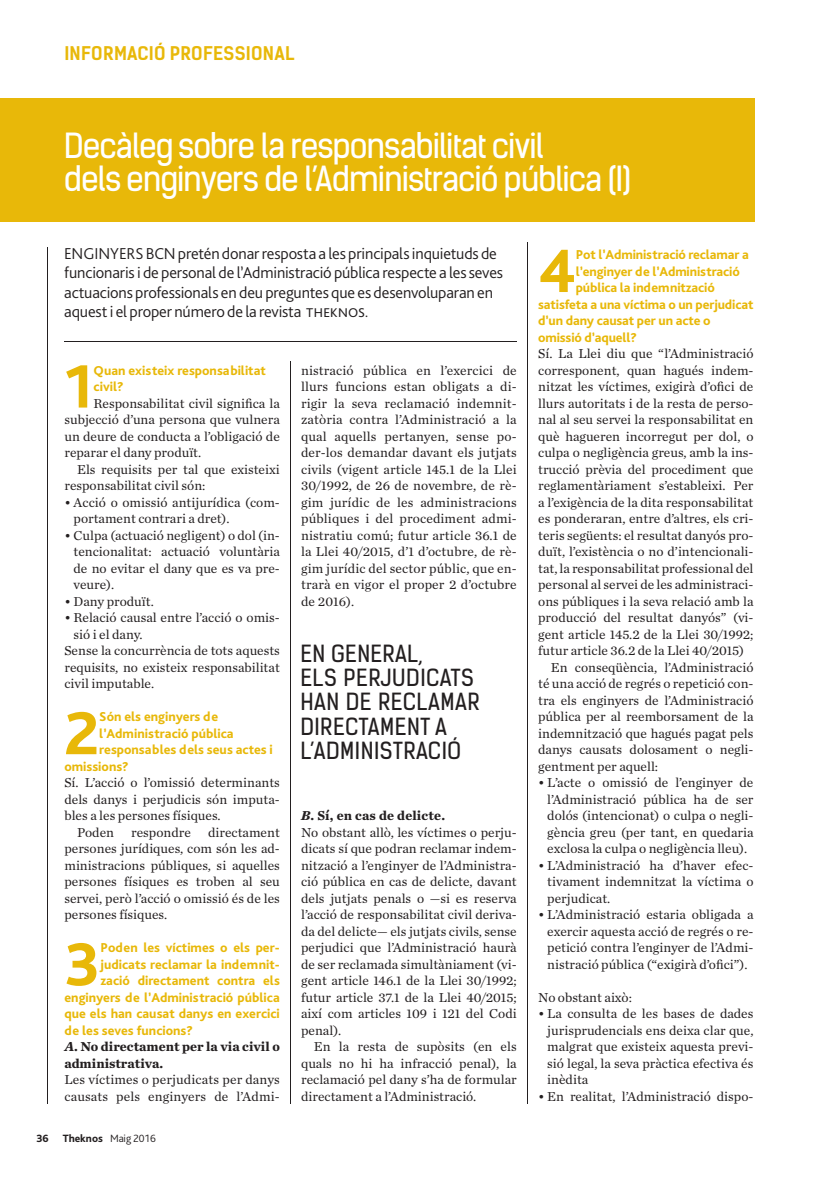
<style>
.page{position:relative;width:831px;height:1191px;background:#fff}
.page>*{position:absolute;margin:0;border:0;box-sizing:border-box;transform-origin:0 0}
.t1{font:800 63.6px "Bliss Pro";color:#e8b809}
.t2{font:33px/33px "Kelson Sans";letter-spacing:-.035em;color:#fff}
.t3{font:22.5px/24px "Kelson Sans";letter-spacing:.025em;color:#231f20}
.t4{font:700 18px "Kelson Sans";letter-spacing:.015em;color:#e8b809}
.t5{font:300 16.5px/19.5px "Bliss Pro";letter-spacing:-.01em;color:#231f20}
.t6{font:13.5px/16.5px "Chronicle Text G1";color:#231f20;text-align:justify}
.t7{font:800 13.5px/16.5px "Bliss Pro";color:#e8b809}
.t8{font:700 13.5px/16.5px "Chronicle Text G1";color:#231f20}
.t9{font:300 11.1px "Bliss Pro";letter-spacing:-.01em;color:#231f20}
.t10{font:800 11.1px "Bliss Pro";color:#231f20}
.s1{font-style:italic}
.s2{font-weight:800}
.s3{font-weight:700;font-style:italic}
.s4{font-weight:700}
</style>
<div class="page">
<div style="left:0;top:98px;width:754px;height:123px;background:#e8b809"></div>
<hr style="left:290px;top:361px;width:1px;height:742px;background:#231f20">
<hr style="left:527px;top:242px;width:1px;height:861px;background:#231f20">
<hr style="left:48px;top:247px;width:1px;height:856px;background:#231f20">
<hr style="left:64px;top:341px;width:452px;height:1px;background:#231f20">
<h3 class="t4" style="left:64px;top:42px;width:232px">INFORMACIÓ PROFESSIONAL</h3>
<h2 class="t2" style="left:64px;top:129px;width:568px">Decàleg sobre la responsabilitat civil<br>dels enginyers de l’Administració pública (I)</h2>
<p class="t5" style="left:64px;top:243px;width:440px">ENGINYERS BCN pretén donar resposta a les principals inquietuds de funcionaris i de personal de l’Administració pública respecte a les seves actuacions professionals en deu preguntes que es desenvoluparan en aquest i el proper número de la revista THEKNOS.</p>
<h1 class="t1" style="left:64px;top:347px;width:31px">1</h1>
<p class="t7" style="left:94px;top:361px;width:174px">Quan existeix responsabilitat civil?</p>
<p class="t6" style="left:64px;top:394px;width:217px;text-indent:29px">Responsabilitat civil significa la subjecció d’una persona que vulnera un deure de conducta a l’obligació de reparar el dany produït.</p>
<p class="t6" style="left:64px;top:460px;width:217px;text-indent:13px">Els requisits per tal que existeixi responsabilitat civil són:</p>
<p class="t6" style="left:73px;top:493px;width:208px;text-indent:-9px">• Acció o omissió antijurídica (com&shy;portament contrari a dret).</p>
<p class="t6" style="left:73px;top:526px;width:208px;text-indent:-9px">• Culpa (actuació negligent) o dol (in&shy;tencionalitat: actuació voluntària de no evitar el dany que es va pre&shy;veure).</p>
<p class="t6" style="left:64px;top:592px;width:91px">• Dany produït.</p>
<p class="t6" style="left:64px;top:608px;width:217px">• Relació causal entre l’acció o omis-</p>
<p class="t6" style="left:73px;top:625px;width:71px">sió i el dany.</p>
<p class="t6" style="left:64px;top:641px;width:217px">Sense la concurrència de tots aquests</p>
<p class="t6" style="left:64px;top:658px;width:217px">requisits, no existeix responsabilitat</p>
<p class="t6" style="left:64px;top:674px;width:91px">civil imputable.</p>
<h1 class="t1" style="left:64px;top:693px;width:36px">2</h1>
<p class="t7" style="left:99px;top:708px;width:120px">Són els enginyers de</p>
<p class="t7" style="left:99px;top:724px;width:136px">l’Administració pública</p>
<p class="t7" style="left:99px;top:741px;width:175px">responsables dels seus actes i</p>
<p class="t7" style="left:64px;top:757px;width:66px">omissions?</p>
<p class="t6" style="left:64px;top:773px;width:217px">Sí. L’acció o l’omissió determinants</p>
<p class="t6" style="left:64px;top:790px;width:217px">dels danys i perjudicis són imputa-</p>
<p class="t6" style="left:64px;top:806px;width:158px">bles a les persones físiques.</p>
<p class="t6" style="left:77px;top:823px;width:38px">Poden</p>
<p class="t6" style="left:131px;top:823px;width:61px">respondre</p>
<p class="t6" style="left:64px;top:823px;width:217px;text-indent:144px">directament persones jurídiques, com són les ad&shy;ministracions públiques, si aquelles persones físiques es troben al seu servei, però l’acció o omissió és de les persones físiques.</p>
<h1 class="t1" style="left:64px;top:924px;width:38px">3</h1>
<p class="t7" style="left:100px;top:939px;width:181px">Poden les víctimes o els per-</p>
<p class="t7" style="left:100px;top:955px;width:181px">judicats reclamar la indemnit-</p>
<p class="t7" style="left:100px;top:972px;width:181px">zació directament contra els</p>
<p class="t7" style="left:64px;top:988px;width:217px">enginyers de l’Administració pública</p>
<p class="t7" style="left:64px;top:1005px;width:217px">que els han causat danys en exercici</p>
<p class="t7" style="left:64px;top:1021px;width:130px">de les seves funcions?</p>
<p class="t8" style="left:64px;top:1037px;width:217px"><span class="s1">A</span>. No directament per la via civil o administrativa.</p>
<p class="t6" style="left:64px;top:1070px;width:217px">Les víctimes o perjudicats per danys causats pels enginyers de l’Admi-</p>
<p class="t10" style="left:36px;top:1131px;width:14px">36</p>
<p class="t9" style="left:63px;top:1131px;width:94px"><span class="s2">Theknos</span> Maig 2016</p>
<p class="t6" style="left:301px;top:361px;width:217px">nistració pública en l’exercici de llurs funcions estan obligats a di&shy;rigir la seva reclamació indemnit&shy;zatòria contra l’Administració a la qual aquells pertanyen, sense po&shy;der-los demandar davant els jutjats civils (vigent article 145.1 de la Llei 30/1992, de 26 de novembre, de rè&shy;gim jurídic de les administracions públiques i del procediment admi&shy;nistratiu comú; futur article 36.1 de la Llei 40/2015, d’1 d’octubre, de rè&shy;gim jurídic del sector públic, que en&shy;trarà en vigor el proper 2 d’octubre de 2016).</p>
<h3 class="t3" style="left:300px;top:642px;width:181px">EN GENERAL,<br>ELS PERJUDICATS<br>HAN DE RECLAMAR<br>DIRECTAMENT A<br>L’ADMINISTRACIÓ</h3>
<p class="t6" style="left:301px;top:806px;width:217px;text-align:left"><span class="s3">B</span><span class="s4">. Sí, en cas de delicte.<br></span>No obstant allò, les víctimes o perju&shy;dicats sí que podran reclamar indem&shy;nització a l’enginyer de l’Administra&shy;ció pública en cas de delicte, davant dels jutjats penals o —si es reserva l’acció de responsabilitat civil deriva&shy;da del delicte— els jutjats civils, sense perjudici que l’Administració haurà de ser reclamada simultàniament (vi&shy;gent article 146.1 de la Llei 30/1992; futur article 37.1 de la Llei 40/2015; així com articles 109 i 121 del Codi penal).</p>
<p class="t6" style="left:301px;top:1037px;width:217px;text-indent:13px">En la resta de supòsits (en els quals no hi ha infracció penal), la reclamació pel dany s’ha de formular directament a l’Administració.</p>
<h1 class="t1" style="left:538px;top:231px;width:40px">4</h1>
<p class="t7" style="left:575px;top:246px;width:174px">Pot l’Administració reclamar a</p>
<p class="t7" style="left:575px;top:262px;width:165px">l’enginyer de l’Administració</p>
<p class="t7" style="left:575px;top:279px;width:140px">pública la indemnització</p>
<p class="t7" style="left:538px;top:295px;width:217px">satisfeta a una víctima o un perjudicat</p>
<p class="t7" style="left:538px;top:312px;width:174px">d’un dany causat per un acte o</p>
<p class="t7" style="left:538px;top:328px;width:100px">omissió d’aquell?</p>
<p class="t6" style="left:538px;top:344px;width:217px">Sí. La Llei diu que “l’Administració</p>
<p class="t6" style="left:538px;top:361px;width:217px">corresponent, quan hagués indem-</p>
<p class="t6" style="left:538px;top:377px;width:217px">nitzat les víctimes, exigirà d’ofici de</p>
<p class="t6" style="left:538px;top:394px;width:217px">llurs autoritats i de la resta de perso-</p>
<p class="t6" style="left:538px;top:410px;width:217px">nal al seu servei la responsabilitat en</p>
<p class="t6" style="left:538px;top:427px;width:217px">què hagueren incorregut per dol, o</p>
<p class="t6" style="left:538px;top:443px;width:217px">culpa o negligència greus, amb la ins-</p>
<p class="t6" style="left:538px;top:460px;width:217px">trucció prèvia del procediment que</p>
<p class="t6" style="left:538px;top:476px;width:217px">reglamentàriament s’estableixi. Per</p>
<p class="t6" style="left:538px;top:493px;width:217px">a l’exigència de la dita responsabilitat</p>
<p class="t6" style="left:538px;top:509px;width:217px">es ponderaran, entre d’altres, els cri-</p>
<p class="t6" style="left:538px;top:526px;width:217px">teris següents: el resultat danyós pro-</p>
<p class="t6" style="left:538px;top:542px;width:217px">duït, l’existència o no d’intencionali-</p>
<p class="t6" style="left:538px;top:559px;width:217px">tat, la responsabilitat professional del</p>
<p class="t6" style="left:538px;top:575px;width:217px">personal al servei de les administraci-</p>
<p class="t6" style="left:538px;top:592px;width:217px">ons públiques i la seva relació amb la</p>
<p class="t6" style="left:538px;top:608px;width:217px">producció del resultat danyós” (vi-</p>
<p class="t6" style="left:538px;top:625px;width:217px">gent article 145.2 de la Llei 30/1992;</p>
<p class="t6" style="left:538px;top:641px;width:207px">futur article 36.2 de la Llei 40/2015)</p>
<p class="t6" style="left:550px;top:658px;width:204px">En conseqüència, l’Administració</p>
<p class="t6" style="left:538px;top:674px;width:217px">té una acció de regrés o repetició con-</p>
<p class="t6" style="left:538px;top:691px;width:217px">tra els enginyers de l’Administració</p>
<p class="t6" style="left:538px;top:707px;width:217px">pública per al reemborsament de la</p>
<p class="t6" style="left:538px;top:724px;width:217px">indemnització que hagués pagat pels</p>
<p class="t6" style="left:538px;top:740px;width:217px">danys causats dolosament o negli-</p>
<p class="t6" style="left:538px;top:757px;width:121px">gentment per aquell:</p>
<p class="t6" style="left:547px;top:773px;width:208px;text-indent:-9px">• L’acte o omissió de l’enginyer de l’Administració pública ha de ser dolós (intencionat) o culpa o negli&shy;gència greu (per tant, en quedaria exclosa la culpa o negligència lleu).</p>
<p class="t6" style="left:547px;top:856px;width:208px;text-indent:-9px">• L’Administració ha d’haver efec&shy;tivament indemnitzat la víctima o perjudicat.</p>
<p class="t6" style="left:547px;top:905px;width:207px;text-indent:-9px">• L’Administració estaria obligada a exercir aquesta acció de regrés o re&shy;petició contra l’enginyer de l’Admi&shy;nistració pública (“exigirà d’ofici”).</p>
<p class="t6" style="left:538px;top:988px;width:95px">No obstant això:</p>
<p class="t6" style="left:547px;top:1004px;width:208px;text-indent:-9px">• La consulta de les bases de dades jurisprudencials ens deixa clar que, malgrat que existeix aquesta previ&shy;sió legal, la seva pràctica efectiva és inèdita</p>
<p class="t6" style="left:538px;top:1087px;width:217px">• En realitat, l’Administració dispo-</p>
</div>
